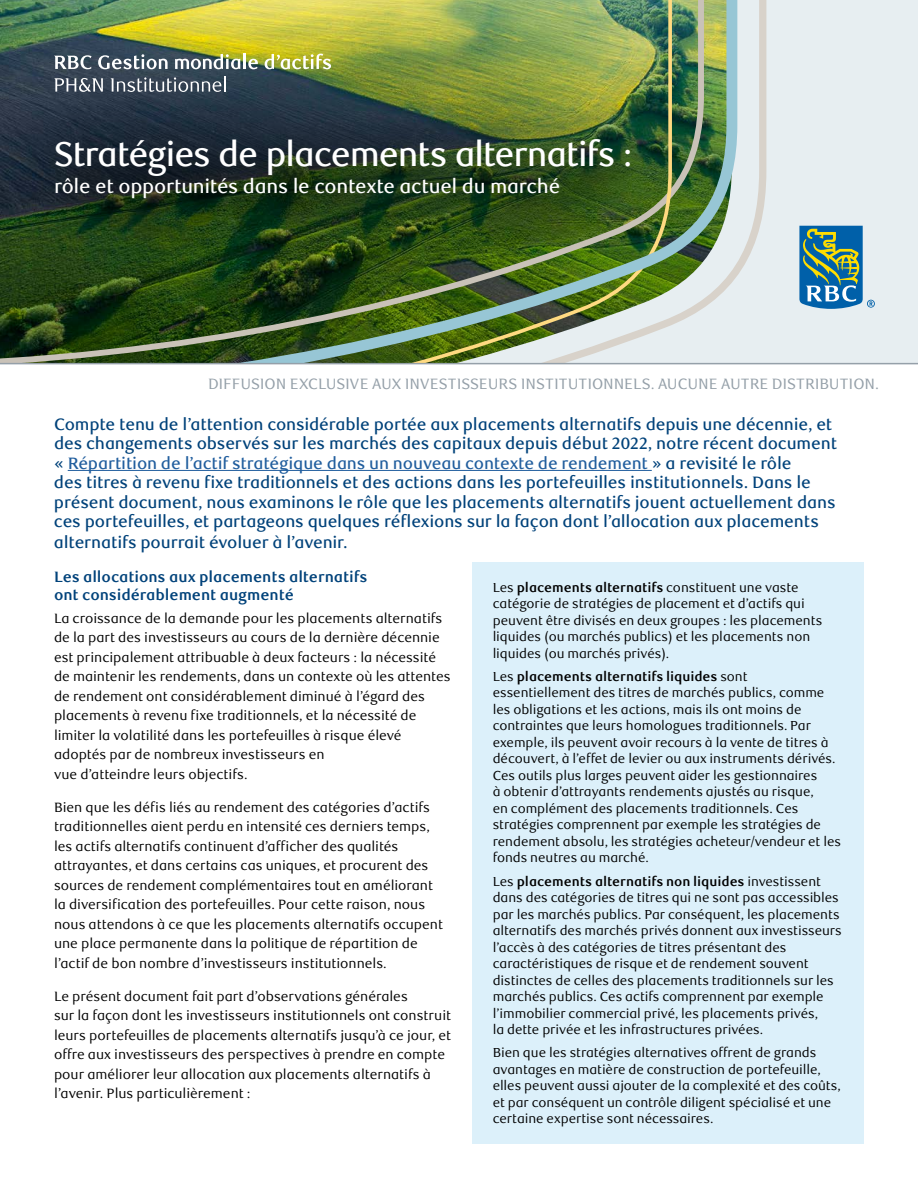
<style>
.page{position:relative;width:918px;height:1188px;background:#fff}
.page>*{position:absolute;margin:0;border:0;box-sizing:border-box;transform-origin:0 0}
.Inside_Pages_ACC_H1_Primary_Headline{font:500 34.5px "RBC Display";letter-spacing:-.02em;color:#fff}
.Inside_Pages_ACC_H1_Primary_Headline-2{font:500 19.5px "RBC Text";letter-spacing:-.015em;color:#fff}
.Inside_Pages_ACC_P_Intro_text{font:500 16.5px/19.5px "RBC Text";letter-spacing:-.01em;color:#00427a}
.Inside_Pages_ACC_P_Footnotes{font:15px "RBC Text";letter-spacing:-.01em;color:#95a0a9}
.Inside_Pages_ACC_H2_Subhead{font:700 15px/18px "RBC Text";letter-spacing:-.005em;color:#00427a}
.Inside_Pages_ACC_P_Body{font:13.5px/19.5px "RBC Text";color:#000}
.Sidebars_ACC_P_Sidebar_Body{font:13.05px/16.5px "RBC Text";letter-spacing:-.005em;color:#000}
.s1{color:#215e9e}
.s2{font-weight:700}
</style>
<div class="page">
<div style="left:0;top:0;width:918px;height:364px;background:#e7eef1"></div>
<svg style="left:737px;top:0;width:29px;height:276px"></svg>
<img style="left:0;top:0;width:737px;height:363px">
<svg style="left:799px;top:226px;width:76px;height:83px"></svg>
<hr style="left:68px;top:470px;width:584px;height:1px;background:#215e9e">
<div style="left:16px;top:100px;width:673px;height:157px;background:#000;opacity:.75"></div>
<div style="left:472px;top:562px;width:392px;height:582px;background:#dcf0fa"></div>
<hr style="left:0;top:363px;width:918px;height:1px;background:#95a0a9">
<svg style="left:54px;top:55px;width:38px;height:14px"></svg>
<svg style="left:98px;top:54px;width:70px;height:15px"></svg>
<svg style="left:175px;top:54px;width:65px;height:15px"></svg>
<hr style="left:243px;top:54px;width:3px;height:15px;background:#fff">
<svg style="left:248px;top:59px;width:10px;height:10px"></svg>
<svg style="left:265px;top:54px;width:66px;height:15px"></svg>
<svg style="left:54px;top:78px;width:49px;height:14px"></svg>
<svg style="left:110px;top:77px;width:116px;height:15px;background:#66717d"></svg>
<h1 class="Inside_Pages_ACC_H1_Primary_Headline" style="left:54px;top:134px;width:580px">Stratégies de placements alternatifs :</h1>
<h1 class="Inside_Pages_ACC_H1_Primary_Headline-2" style="left:54px;top:174px;width:508px">rôle et opportunités dans le contexte actuel du marché</h1>
<p class="Inside_Pages_ACC_P_Footnotes" style="left:208px;top:375px;width:672px">DIFFUSION EXCLUSIVE AUX INVESTISSEURS INSTITUTIONNELS. AUCUNE AUTRE DISTRIBUTION.</p>
<p class="Inside_Pages_ACC_P_Intro_text" style="left:54px;top:415px;width:785px">Compte tenu de l’attention considérable portée aux placements alternatifs depuis une décennie, et des changements observés sur les marchés des capitaux depuis début 2022, notre récent document « <span class="s1">Répartition de l’actif stratégique dans un nouveau contexte de rendement</span> » a revisité le rôle<br>des titres à revenu fixe traditionnels et des actions dans les portefeuilles institutionnels. Dans le présent document, nous examinons le rôle que les placements alternatifs jouent actuellement dans ces portefeuilles, et partageons quelques réflexions sur la façon dont l’allocation aux placements</p>
<p class="Inside_Pages_ACC_P_Intro_text" style="left:54px;top:533px;width:295px">alternatifs pourrait évoluer à l’avenir.</p>
<h2 class="Inside_Pages_ACC_H2_Subhead" style="left:54px;top:569px;width:315px">Les allocations aux placements alternatifs ont considérablement augmenté</h2>
<p class="Inside_Pages_ACC_P_Body" style="left:54px;top:609px;width:398px">La croissance de la demande pour les placements alternatifs de la part des investisseurs au cours de la dernière décennie est principalement attribuable à deux facteurs : la nécessité de maintenir les rendements, dans un contexte où les attentes de rendement ont considérablement diminué à l’égard des placements à revenu fixe traditionnels, et la nécessité de limiter la volatilité dans les portefeuilles à risque élevé adoptés par de nombreux investisseurs en<br>vue d’atteindre leurs objectifs.</p>
<p class="Inside_Pages_ACC_P_Body" style="left:54px;top:798px;width:391px">Bien que les défis liés au rendement des catégories d’actifs traditionnelles aient perdu en intensité ces derniers temps, les actifs alternatifs continuent d’afficher des qualités attrayantes, et dans certains cas uniques, et procurent des sources de rendement complémentaires tout en améliorant la diversification des portefeuilles. Pour cette raison, nous nous attendons à ce que les placements alternatifs occupent une place permanente dans la politique de répartition de l’actif de bon nombre d’investisseurs institutionnels.</p>
<p class="Inside_Pages_ACC_P_Body" style="left:54px;top:987px;width:399px">Le présent document fait part d’observations générales<br>sur la façon dont les investisseurs institutionnels ont construit leurs portefeuilles de placements alternatifs jusqu’à ce jour, et offre aux investisseurs des perspectives à prendre en compte pour améliorer leur allocation aux placements alternatifs à l’avenir. Plus particulièrement :</p>
<p class="Sidebars_ACC_P_Sidebar_Body" style="left:493px;top:579px;width:331px">Les <span class="s2">placements alternatifs</span> constituent une vaste catégorie de stratégies de placement et d’actifs qui peuvent être divisés en deux groupes : les placements liquides (ou marchés publics) et les placements non liquides (ou marchés privés).</p>
<p class="Sidebars_ACC_P_Sidebar_Body" style="left:493px;top:668px;width:350px">Les <span class="s2">placements alternatifs liquides</span> sont essentiellement des titres de marchés publics, comme les obligations et les actions, mais ils ont moins de contraintes que leurs homologues traditionnels. Par exemple, ils peuvent avoir recours à la vente de titres à découvert, à l’effet de levier ou aux instruments dérivés.<br>Ces outils plus larges peuvent aider les gestionnaires<br>à obtenir d’attrayants rendements ajustés au risque,<br>en complément des placements traditionnels. Ces stratégies comprennent par exemple les stratégies de rendement absolu, les stratégies acheteur/vendeur et les fonds neutres au marché.</p>
<p class="Sidebars_ACC_P_Sidebar_Body" style="left:493px;top:873px;width:351px">Les <span class="s2">placements alternatifs non liquides</span> investissent dans des catégories de titres qui ne sont pas accessibles par les marchés publics. Par conséquent, les placements alternatifs des marchés privés donnent aux investisseurs l’accès à des catégories de titres présentant des caractéristiques de risque et de rendement souvent distinctes de celles des placements traditionnels sur les marchés publics. Ces actifs comprennent par exemple l’immobilier commercial privé, les placements privés,<br>la dette privée et les infrastructures privées.</p>
<p class="Sidebars_ACC_P_Sidebar_Body" style="left:493px;top:1045px;width:350px">Bien que les stratégies alternatives offrent de grands avantages en matière de construction de portefeuille, elles peuvent aussi ajouter de la complexité et des coûts, et par conséquent un contrôle diligent spécialisé et une certaine expertise sont nécessaires.</p>
</div>
